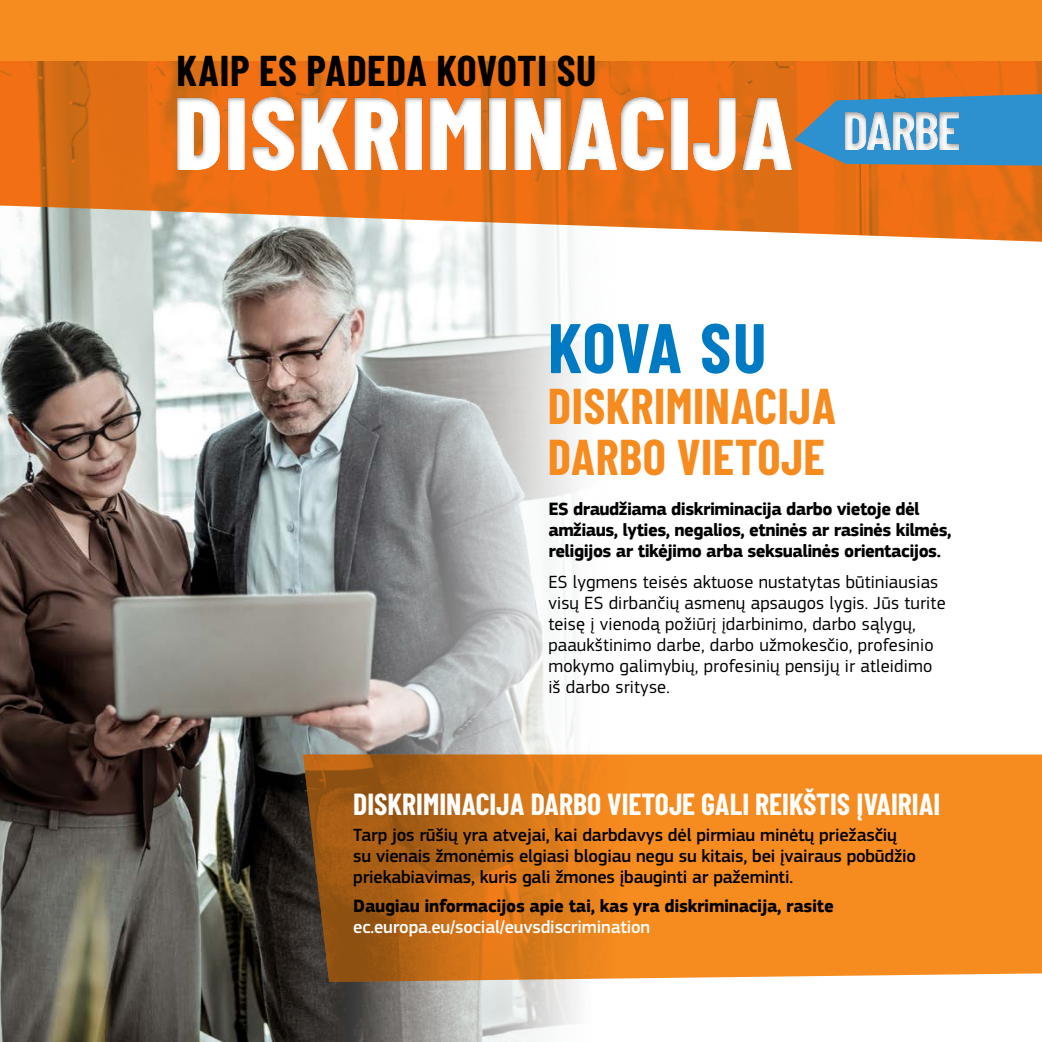
<style>
.page{position:relative;width:1042px;height:1042px;background:#fff}
.page>*{position:absolute;margin:0;border:0;box-sizing:border-box;transform-origin:0 0}
.t1{font:800 103.25px "Barlow Condensed";letter-spacing:.01em;color:#fff}
.t2{font:700 70px "Barlow Condensed";letter-spacing:.005em;color:#007bc3}
.t3{font:700 49px/50.8px "Barlow Condensed";letter-spacing:.01em;color:#f68b1f}
.t4{font:700 42px "Barlow Condensed";letter-spacing:.015em;color:#000}
.t5{font:700 29.75px "Barlow Condensed";color:#fff}
.t6{font:18.38px/21px "EC Square Sans Pro";letter-spacing:.01em;color:#000}
.t7{font:700 18.38px/21px "EC Square Sans Pro";letter-spacing:-.03em;color:#000}
.t8{font:500 18.38px/21px "EC Square Sans Pro";letter-spacing:-.01em;color:#000}
.s1{font-weight:500;color:#fff}
</style>
<div class="page">
<img style="left:0;top:242px;width:581px;height:800px">
<div style="left:0;top:0;width:1042px;height:62px;background:#f68b1f"></div>
<img style="left:0;top:62px;width:1042px;height:180px">
<img style="left:303px;top:754px;width:738px;height:228px">
<div style="left:121px;top:62px;width:921px;height:133px;background:#000;opacity:.35"></div>
<svg style="left:794px;top:94px;width:248px;height:72px;background:#c77638"></svg>
<div style="left:816px;top:85px;width:226px;height:80px;background:#000;opacity:.4"></div>
<h3 class="t4" style="left:177px;top:44px;width:421px">KAIP ES PADEDA KOVOTI SU</h3>
<h1 class="t1" style="left:173px;top:69px;width:788px">DISKRIMINACIJA <sup>DARBE</sup></h1>
<h2 class="t2" style="left:548px;top:304px;width:220px">KOVA SU</h2>
<h2 class="t3" style="left:548px;top:380px;width:290px">DISKRIMINACIJA<br>DARBO VIETOJE</h2>
<p class="t7" style="left:548px;top:499px;width:405px">ES draudžiama diskriminacija darbo vietoje dėl amžiaus, lyties, negalios, etninės ar rasinės kilmės, religijos ar tikėjimo arba seksualinės orientacijos.</p>
<p class="t6" style="left:548px;top:572px;width:399px">ES lygmens teisės aktuose nustatytas būtiniausias visų ES dirbančių asmenų apsaugos lygis. Jūs turite teisę į vienodą požiūrį įdarbinimo, darbo sąlygų, paaukštinimo darbe, darbo užmokesčio, profesinio mokymo galimybių, profesinių pensijų ir atleidimo iš darbo srityse.</p>
<h3 class="t5" style="left:353px;top:786px;width:589px">DISKRIMINACIJA DARBO VIETOJE GALI REIKŠTIS ĮVAIRIAI</h3>
<p class="t8" style="left:353px;top:825px;width:564px">Tarp jos rūšių yra atvejai, kai darbdavys dėl pirmiau minėtų priežasčių su vienais žmonėmis elgiasi blogiau negu su kitais, bei įvairaus pobūdžio priekabiavimas, kuris gali žmones įbauginti ar pažeminti.</p>
<p class="t7" style="left:353px;top:896px;width:482px">Daugiau informacijos apie tai, kas yra diskriminacija, rasite <span class="s1">ec.europa.eu/social/euvsdiscrimination</span></p>
</div>
